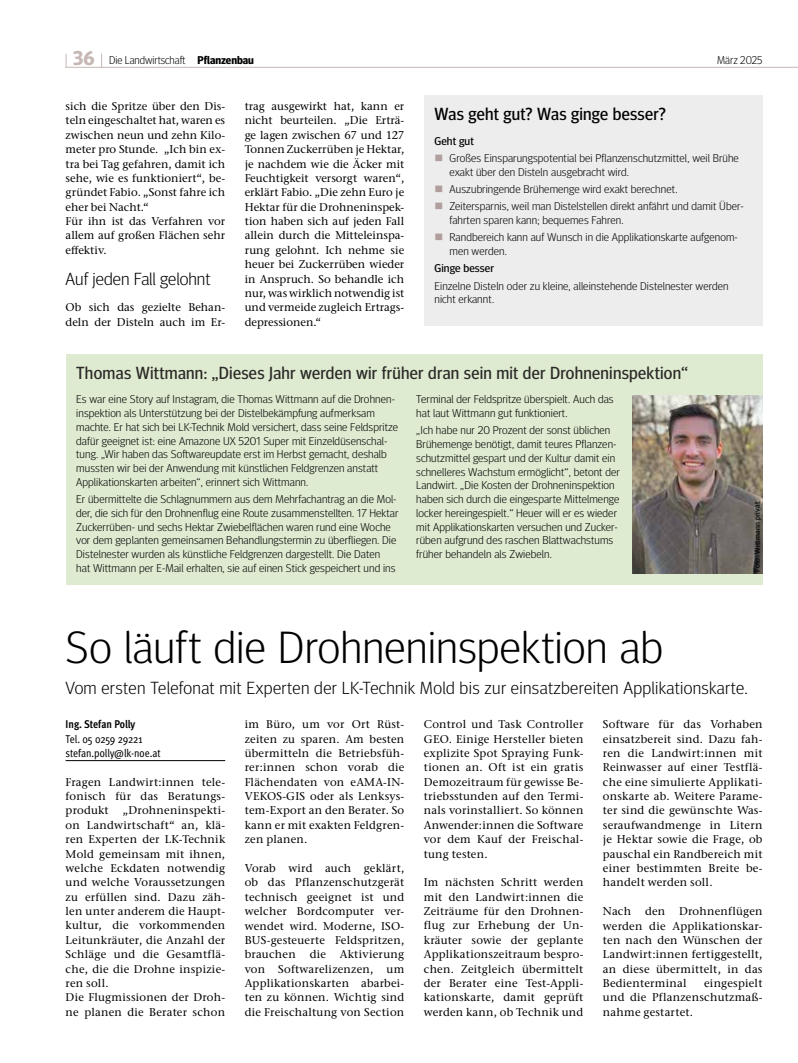
<style>
.page{position:relative;width:798px;height:1063px;background:#fff}
.page>*{position:absolute;margin:0;border:0;box-sizing:border-box;transform-origin:0 0}
.t1{font:300 45px "Meta Head OT";letter-spacing:.005em;color:#000;scale:1.05 1}
.t2{font:300 17.5px "Meta Head OT";letter-spacing:.02em;color:#000;scale:1.05 1}
.t3{font:17.5px "Meta Head OT";letter-spacing:.015em;color:#2d2a28}
.t4{font:17.5px "Meta Head OT";letter-spacing:.015em;color:#000}
.t5{font:300 17.5px "Meta Head OT";color:#000;scale:1.05 1}
.t6{font:500 11.25px/14.4px "Stone Serif ITC Pro";letter-spacing:.02em;color:#000;text-align:justify}
.t7{font:300 11.25px/13.8px "Meta Head OT";letter-spacing:.01em;color:#000;scale:1.05 1}
.t8{font:500 11.25px/14.4px "Stone Serif ITC Pro";color:#000}
.t9{font:300 11.25px "Meta Head OT";letter-spacing:.01em;color:#000}
.t10{font:condensed 11.25px/14.4px "Meta OT";letter-spacing:-.005em;color:#000}
.t11{font:11.25px "Meta Head OT";letter-spacing:.01em;color:#000;scale:1.05 1}
.t12{font:700 condensed 11.25px "Meta OT";letter-spacing:-.005em;color:#000}
.t13{font:7.5px "Meta Head OT";letter-spacing:.03em;color:#000;scale:1.05 1}
.s1{font-weight:700;font-size:20px;color:#c6b7b4}
.s2{font-weight:700}
</style>
<div class="page">
<hr style="left:66px;top:67px;width:731px;height:1px;background:#c6b7b4">
<svg style="left:101px;top:54px;width:1px;height:13px"></svg>
<svg style="left:66px;top:54px;width:1px;height:13px"></svg>
<div style="left:423px;top:96px;width:339px;height:230px;background:#eeeded"></div>
<hr style="left:66px;top:760px;width:159px;height:1px;background:#000">
<div style="left:66px;top:354px;width:696px;height:230px;background:#deebd1"></div>
<img style="left:632px;top:396px;width:130px;height:178px">
<p class="t9" style="left:73px;top:53px;width:182px"><span class="s1">36</span> Die Landwirtschaft <span class="s2">Pflanzenbau</span></p>
<p class="t9" style="left:717px;top:53px;width:47px">März 2025</p>
<p class="t8" style="left:66px;top:99px;width:161px">sich die Spritze über den Dis&shy;teln eingeschaltet hat, waren es zwischen neun und zehn Kilo&shy;meter pro Stunde. „Ich bin ex&shy;tra bei Tag gefahren, damit ich sehe, wie es funktioniert“, be&shy;gründet Fabio. „Sonst fahre ich eher bei Nacht.“<br>Für ihn ist das Verfahren vor allem auf großen Flächen sehr effektiv.</p>
<h2 class="t5" style="left:66px;top:268px;width:139px">Auf jeden Fall gelohnt</h2>
<p class="t8" style="left:66px;top:300px;width:161px">Ob sich das gezielte Behan&shy;deln der Disteln auch im Er-</p>
<p class="t6" style="left:244px;top:99px;width:161px">trag ausgewirkt hat, kann er nicht beurteilen. „Die Erträ&shy;ge lagen zwischen 67 und 127<br>Tonnen Zuckerrüben je Hektar, je nachdem wie die Äcker mit Feuchtigkeit versorgt waren“, erklärt Fabio. „Die zehn Euro je Hektar für die Drohneninspek&shy;tion haben sich auf jeden Fall allein durch die Mitteleinspa&shy;rung gelohnt. Ich nehme sie heuer bei Zuckerrüben wieder in Anspruch. So behandle ich nur, was wirklich notwendig ist und vermeide zugleich Ertrags&shy;depressionen.“</p>
<h2 class="t4" style="left:434px;top:104px;width:232px">Was geht gut? Was ginge besser?</h2>
<p class="t11" style="left:434px;top:134px;width:39px">Geht gut</p>
<p class="t7" style="left:449px;top:151px;width:277px">Großes Einsparungspotential bei Pflanzenschutzmittel, weil Brühe exakt über den Disteln ausgebracht wird.</p>
<p class="t7" style="left:449px;top:180px;width:282px;line-height:17.2px">Auszubringende Brühemenge wird exakt berechnet.<br>Zeitersparnis, weil man Distelstellen direkt anfährt und damit Über-</p>
<p class="t7" style="left:449px;top:211px;width:276px;line-height:17.2px">fahrten sparen kann; bequemes Fahren.<br>Randbereich kann auf Wunsch in die Applikationskarte aufgenom-</p>
<p class="t7" style="left:449px;top:244px;width:56px">men werden.</p>
<p class="t11" style="left:434px;top:262px;width:58px">Ginge besser</p>
<p class="t7" style="left:434px;top:279px;width:281px">Einzelne Disteln oder zu kleine, alleinstehende Distelnester werden nicht erkannt.</p>
<h2 class="t3" style="left:76px;top:362px;width:613px">Thomas Wittmann: „Dieses Jahr werden wir früher dran sein mit der Drohneninspektion“</h2>
<p class="t7" style="left:76px;top:392px;width:308px">Es war eine Story auf Instagram, die Thomas Wittmann auf die Drohnen&shy;inspektion als Unterstützung bei der Distelbekämpfung aufmerksam machte. Er hat sich bei LK-Technik Mold versichert, dass seine Feldspritze dafür geeignet ist: eine Amazone UX 5201 Super mit Einzeldüsenschal&shy;tung. „Wir haben das Softwareupdate erst im Herbst gemacht, deshalb mussten wir bei der Anwendung mit künstlichen Feldgrenzen anstatt Applikationskarten arbeiten“, erinnert sich Wittmann.</p>
<p class="t7" style="left:76px;top:492px;width:308px">Er übermittelte die Schlagnummern aus dem Mehrfachantrag an die Mol&shy;der, die sich für den Drohnenflug eine Route zusammenstellten. 17 Hektar Zuckerrüben- und sechs Hektar Zwiebelflächen waren rund eine Woche vor dem geplanten gemeinsamen Behandlungstermin zu überfliegen. Die Distelnester wurden als künstliche Feldgrenzen dargestellt. Die Daten<br>hat Wittmann per E-Mail erhalten, sie auf einen Stick gespeichert und ins</p>
<p class="t7" style="left:416px;top:392px;width:189px">Terminal der Feldspritze überspielt. Auch das hat laut Wittmann gut funktioniert.</p>
<p class="t7" style="left:416px;top:423px;width:195px">„Ich habe nur 20 Prozent der sonst üblichen Brühemenge benötigt, damit teures Pflanzen&shy;schutzmittel gespart und der Kultur damit ein schnelleres Wachstum ermöglicht“, betont der Landwirt. „Die Kosten der Drohneninspektion haben sich durch die eingesparte Mittelmenge locker hereingespielt.“ Heuer will er es wieder mit Applikationskarten versuchen und Zucker&shy;rüben aufgrund des raschen Blattwachstums früher behandeln als Zwiebeln.</p>
<p class="t13" style="left:752px;top:572px;width:68px;rotate:-90deg">Foto: Wittmann privat</p>
<h1 class="t1" style="left:66px;top:620px;width:570px">So läuft die Drohneninspektion ab</h1>
<h2 class="t2" style="left:66px;top:677px;width:651px">Vom ersten Telefonat mit Experten der LK-Technik Mold bis zur einsatzbereiten Applikationskarte.</h2>
<p class="t12" style="left:66px;top:717px;width:71px">Ing. Stefan Polly</p>
<p class="t10" style="left:66px;top:731px;width:97px">Tel. 05 0259 29221 stefan.polly@lk-noe.at</p>
<p class="t6" style="left:66px;top:775px;width:161px;text-align:left">Fragen Landwirt:innen tele&shy;fonisch für das Beratungs&shy;produkt „Drohneninspekti&shy;on Landwirtschaft“ an, klä&shy;ren Experten der LK-Technik<br>Mold gemeinsam mit ihnen, welche Eckdaten notwendig und welche Voraussetzungen zu erfüllen sind. Dazu zäh&shy;len unter anderem die Haupt&shy;kultur, die vorkommenden<br>Leitunkräuter, die Anzahl der<br>Schläge und die Gesamtflä&shy;che, die die Drohne inspizie&shy;ren soll.<br>Die Flugmissionen der Droh&shy;ne planen die Berater schon</p>
<p class="t6" style="left:244px;top:717px;width:161px">im Büro, um vor Ort Rüst&shy;zeiten zu sparen. Am besten übermitteln die Betriebsfüh&shy;rer:innen schon vorab die Flächendaten von eAMA-IN-VEKOS-GIS oder als Lenksys&shy;tem-Export an den Berater. So kann er mit exakten Feldgren&shy;zen planen.</p>
<p class="t6" style="left:244px;top:861px;width:161px">Vorab wird auch geklärt, ob das Pflanzenschutzgerät technisch geeignet ist und welcher Bordcomputer ver&shy;wendet wird. Moderne, ISO-BUS-gesteuerte Feldspritzen, brauchen die Aktivierung von Softwarelizenzen, um Applikationskarten abarbei&shy;ten zu können. Wichtig sind die Freischaltung von Section</p>
<p class="t6" style="left:423px;top:717px;width:161px">Control und Task Controller GEO. Einige Hersteller bieten explizite Spot Spraying Funk&shy;tionen an. Oft ist ein gratis Demozeitraum für gewisse Be&shy;triebsstunden auf den Termi&shy;nals vorinstalliert. So können Anwender:innen die Software vor dem Kauf der Freischal&shy;tung testen.</p>
<p class="t6" style="left:423px;top:875px;width:161px">Im nächsten Schritt werden mit den Landwirt:innen die Zeiträume für den Drohnen&shy;flug zur Erhebung der Un&shy;kräuter sowie der geplante Applikationszeitraum bespro&shy;chen. Zeitgleich übermittelt der Berater eine Test-Appli&shy;kationskarte, damit geprüft werden kann, ob Technik und</p>
<p class="t6" style="left:602px;top:717px;width:161px">Software für das Vorhaben einsatzbereit sind. Dazu fah&shy;ren die Landwirt:innen mit Reinwasser auf einer Testflä&shy;che eine simulierte Applikati&shy;onskarte ab. Weitere Parame&shy;ter sind die gewünschte Was&shy;seraufwandmenge in Litern je Hektar sowie die Frage, ob pauschal ein Randbereich mit einer bestimmten Breite be&shy;handelt werden soll.</p>
<p class="t6" style="left:602px;top:904px;width:161px">Nach den Drohnenflügen werden die Applikationskar&shy;ten nach den Wünschen der Landwirt:innen fertiggestellt, an diese übermittelt, in das Bedienterminal</p>
<p class="t6" style="left:602px;top:976px;width:161px;text-indent:101px">eingespielt und die Pflanzenschutzmaß&shy;nahme gestartet.</p>
</div>
